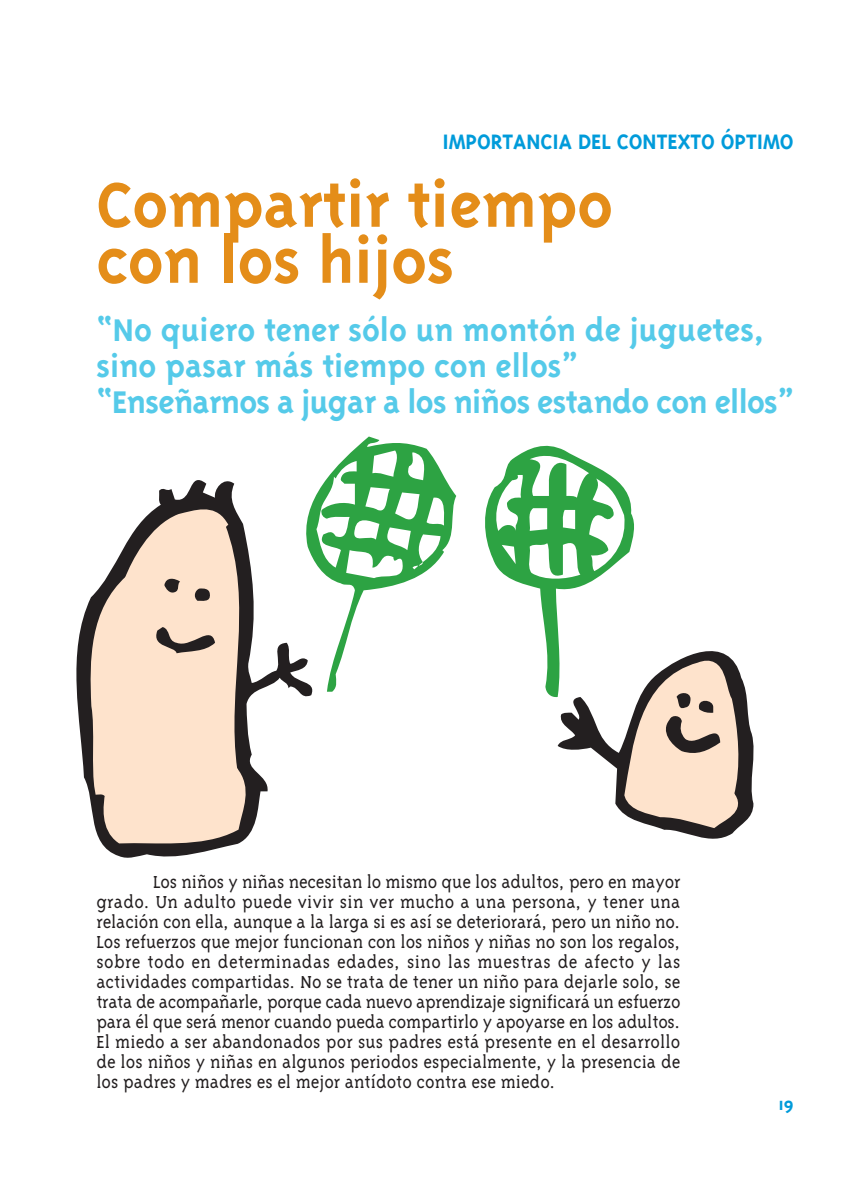
<style>
.page{position:relative;width:850px;height:1190px;background:#fff}
.page>*{position:absolute;margin:0;border:0;box-sizing:border-box;transform-origin:0 0}
.t1{font:700 72px/56px "Triplex";color:#e48d19}
.t2{font:700 36px/36px "Triplex";color:#55cae9}
.t3{font:700 24px "Triplex";color:#009bda}
.t4{font:300 20px/20px "Triplex Serif";color:#231f20;text-align:justify}
.t5{font:700 20px "Triplex";color:#009bda}
</style>
<div class="page">
<svg style="left:327px;top:437px;width:130px;height:255px"></svg>
<svg style="left:76px;top:480px;width:240px;height:378px"></svg>
<svg style="left:87px;top:509px;width:163px;height:339px;background:#dac5b3"></svg>
<svg style="left:316px;top:451px;width:132px;height:131px"></svg>
<svg style="left:164px;top:576px;width:16px;height:18px"></svg>
<svg style="left:193px;top:588px;width:18px;height:15px"></svg>
<svg style="left:151px;top:623px;width:64px;height:30px;background:#b3a091"></svg>
<svg style="left:684px;top:679px;width:70px;height:160px;fill:#231f20"></svg>
<svg style="left:485px;top:445px;width:257px;height:388px"></svg>
<p class="t3" style="left:442px;top:132px;width:353px">IMPORTANCIA DEL CONTEXTO ÓPTIMO</p>
<h1 class="t1" style="left:96px;top:181px;width:518px">Compartir tiempo con los hijos</h1>
<h2 class="t2" style="left:96px;top:315px;width:699px">“No quiero tener sólo un montón de juguetes, sino pasar más tiempo con ellos”<br>“Enseñarnos a jugar a los niños estando con ellos”</h2>
<p class="t4" style="left:96px;top:873px;width:586px;text-indent:57px">Los niños y niñas necesitan lo mismo que los adultos, pero en mayor grado. Un adulto puede vivir sin ver mucho a una persona, y tener una relación con ella, aunque a la larga si es así se deteriorará, pero un niño no.<br>Los refuerzos que mejor funcionan con los niños y niñas no son los regalos, sobre todo en determinadas edades, sino las muestras de afecto y las actividades compartidas. No se trata de tener un niño para dejarle solo, se trata de acompañarle, porque cada nuevo aprendizaje significará un esfuerzo para él que será menor cuando pueda compartirlo y apoyarse en los adultos.<br>El miedo a ser abandonados por sus padres está presente en el desarrollo de los niños y niñas en algunos periodos especialmente, y la presencia de los padres y madres es el mejor antídoto contra ese miedo.</p>
<p class="t5" style="left:779px;top:1095px;width:17px">19</p>
</div>
